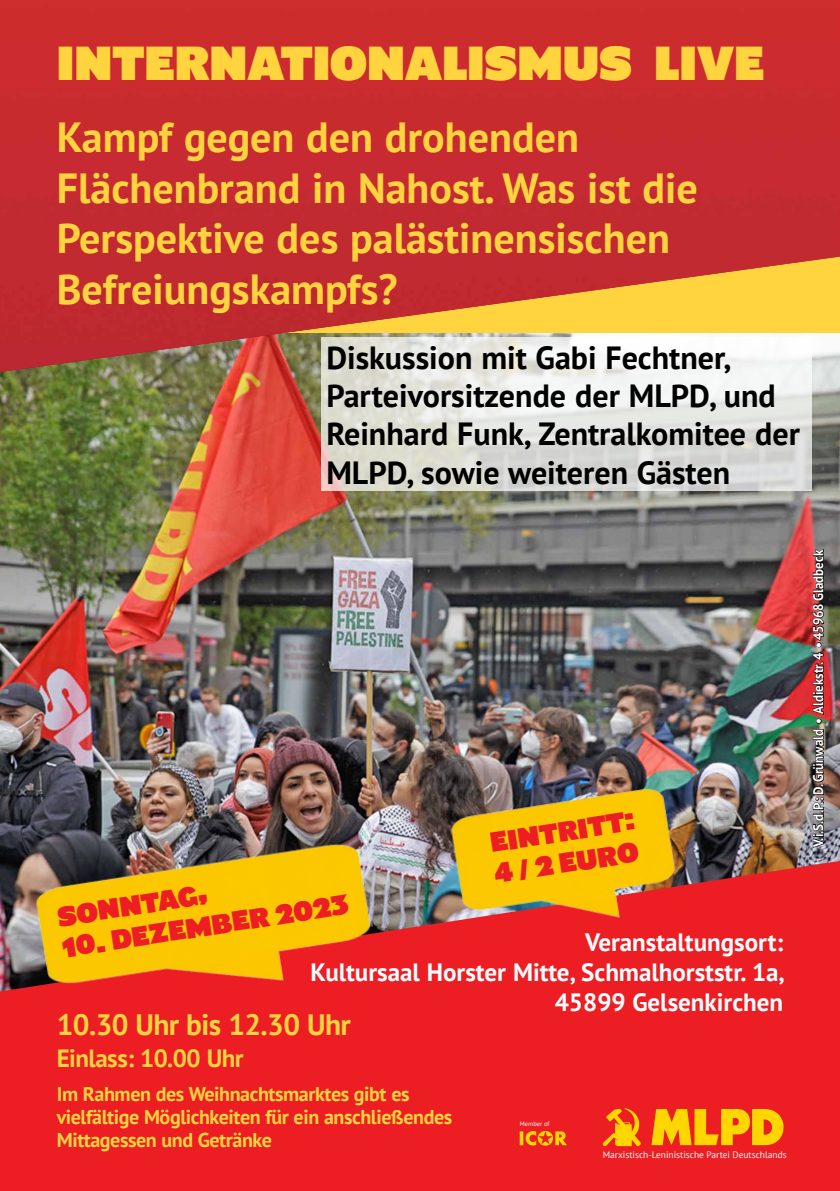
<style>
.page{position:relative;width:840px;height:1191px;background:#fff}
.page>*{position:absolute;margin:0;border:0;box-sizing:border-box;transform-origin:0 0}
.t1{font:47px "Shire Derbyshire";color:#ffd43f}
.t2{font:700 42px/50.4px "PT Sans";color:#ffd43f}
.t3{font:700 32px/38.4px "PT Sans";color:#000}
.t4{font:700 29.4px "PT Sans";letter-spacing:-.02em;color:#ffd43f}
.t5{font:27.2px/31.4px "Shire Derbyshire";color:#ed1d24}
.t6{font:700 25px/30px "PT Sans";color:#fff;text-align:right}
.t7{font:700 25px "PT Sans";letter-spacing:-.02em;color:#ffd43f}
.t8{font:700 20px/23px "PT Sans";letter-spacing:-.02em;color:#ffd43f}
.t9{font:700 14px "PT Sans";color:#fff;scale:.93 1}
.t10{font:9.4px "PT Sans";color:#fff}
.t11{font:6.4px "PT Sans";color:#fff}
</style>
<div class="page">
<img style="left:0;top:372px;width:839px;height:489px">
<div style="left:0;top:861px;width:839px;height:330px;background:#ed1d24"></div>
<img style="left:811px;top:548px;width:13px;height:300px">
<svg style="left:602px;top:1108px;width:38px;height:38px"></svg>
<svg style="left:519px;top:1130px;width:47px;height:15px"></svg>
<svg style="left:651px;top:1108px;width:132px;height:37px;background:#f8980b"></svg>
<img style="left:0;top:0;width:839px;height:372px">
<img style="left:11px;top:830px;width:383px;height:195px">
<img style="left:433px;top:770px;width:269px;height:183px">
<svg style="left:320px;top:337px;width:491px;height:153px"></svg>
<h1 class="t1" style="left:57px;top:36px;width:708px">INTERNATIONALISMUS LIVE</h1>
<h2 class="t2" style="left:57px;top:112px;width:642px">Kampf gegen den drohenden<br>Flächenbrand in Nahost. Was ist die<br>Perspektive des palästinensischen<br>Befreiungskampfs?</h2>
<p class="t3" style="left:326px;top:338px;width:475px">Diskussion mit Gabi Fechtner,<br>Parteivorsitzende der MLPD, und<br>Reinhard Funk, Zentralkomitee der<br>MLPD, sowie weiteren Gästen</p>
<p class="t5" style="left:487px;top:828px;width:148px;rotate:-9deg">EINTRITT:<br>4 / 2 EURO</p>
<p class="t5" style="left:56px;top:902px;width:153px;rotate:-9deg">SONNTAG,</p>
<p class="t5" style="left:60px;top:933px;width:290px;rotate:-9deg">10. DEZEMBER 2023</p>
<p class="t6" style="left:310px;top:926px;width:476px">Veranstaltungsort:<br>Kultursaal Horster Mitte, Schmalhorststr. 1a,<br>45899 Gelsenkirchen</p>
<p class="t4" style="left:57px;top:1005px;width:295px">10.30 Uhr bis 12.30 Uhr</p>
<p class="t7" style="left:57px;top:1041px;width:188px">Einlass: 10.00 Uhr</p>
<p class="t8" style="left:57px;top:1082px;width:397px">Im Rahmen des Weihnachtsmarktes gibt es vielfältige Möglichkeiten für ein anschließendes<br>Mittagessen und Getränke</p>
<p class="t11" style="left:519px;top:1119px;width:31px">Member of</p>
<p class="t10" style="left:602px;top:1149px;width:185px">Marxistisch-Leninistische Partei Deutschlands</p>
<p class="t9" style="left:808px;top:847px;width:321px;rotate:-90deg">V.i.S.d.P.: D. Grünwald • Aldiekstr. 4 •45968 Gladbeck</p>
</div>
